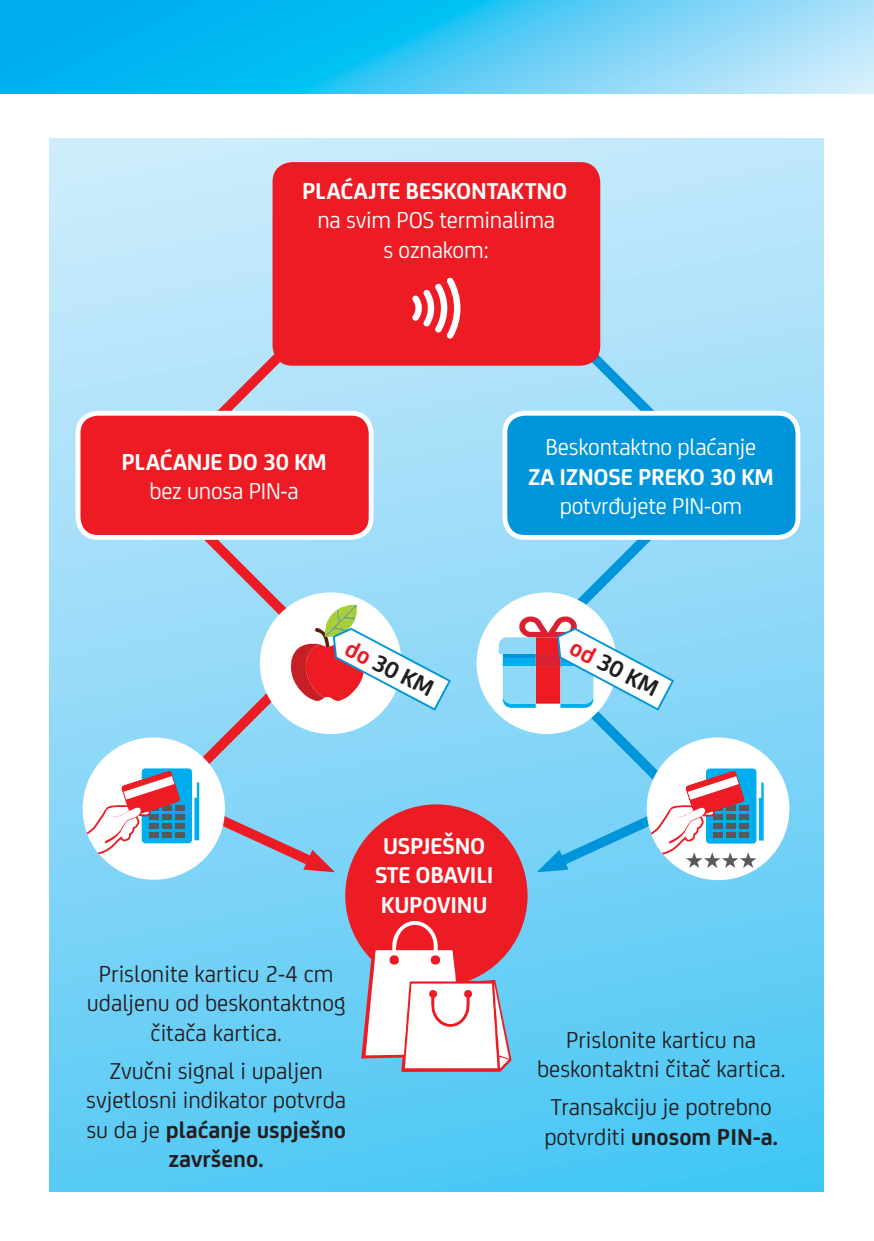
<style>
.page{position:relative;width:874px;height:1241px;background:#fff}
.page>*{position:absolute;margin:0;border:0;box-sizing:border-box;transform-origin:0 0}
.t1{font:700 24.85px "FS Joey";color:#231f20}
.t2{font:24.5px/29.4px "FS Joey";color:#231f20;text-align:center}
.t3{font:24.5px/29.4px "FS Joey";letter-spacing:-.01em;color:#fff;text-align:center}
.t4{font:700 24.5px/29.4px "FS Joey";letter-spacing:-.01em;color:#fff;text-align:center}
.s1{color:#ed1c24}
.s2{font-weight:700}
</style>
<div class="page">
<div style="left:49px;top:138px;width:774px;height:1053px;background:linear-gradient(to bottom,#cceafb,#51c8f5)"></div>
<div style="left:345px;top:804px;width:182px;height:182px;background:#ed1c24;border-radius:50%"></div>
<svg style="left:361px;top:921px;width:150px;height:150px"></svg>
<svg style="left:155px;top:329px;width:151px;height:82px;background:#b8d6eb"></svg>
<svg style="left:552px;top:316px;width:151px;height:95px;background:#a2dcf7"></svg>
<div style="left:78px;top:413px;width:293px;height:124px;background:#ed1c24;border-radius:20px"></div>
<div style="left:76px;top:411px;width:297px;height:128px;border:5px solid #fff;border-radius:20px"></div>
<svg style="left:87px;top:518px;width:363px;height:358px"></svg>
<div style="left:646px;top:737px;width:143px;height:143px;background:#fff;border-radius:50%"></div>
<div style="left:504px;top:413px;width:293px;height:124px;background:#0095da;border-radius:20px"></div>
<div style="left:502px;top:411px;width:298px;height:128px;border:5px solid #fff;border-radius:20px"></div>
<div style="left:476px;top:592px;width:140px;height:142px;background:#fff;border-radius:50%"></div>
<svg style="left:498px;top:512px;width:265px;height:364px"></svg>
<div style="left:272px;top:162px;width:328px;height:203px;background:#ed1c24;border-radius:20px"></div>
<svg style="left:412px;top:277px;width:48px;height:62px"></svg>
<svg style="left:0;top:0;width:873px;height:93px;background:#44c7f4"></svg>
<p class="t4" style="left:302px;top:174px;width:266px">PLAĆAJTE BESKONTAKTNO</p>
<p class="t3" style="left:317px;top:204px;width:239px">na svim POS terminalima s oznakom:</p>
<p class="t4" style="left:121px;top:445px;width:207px">PLAĆANJE DO 30 KM</p>
<p class="t3" style="left:149px;top:475px;width:151px">bez unosa PIN-a</p>
<p class="t1" style="left:355px;top:630px;width:97px;rotate:27deg"><span class="s1">do</span> 30 KM</p>
<p class="t3" style="left:545px;top:431px;width:212px">Beskontaktno plaćanje</p>
<p class="t4" style="left:528px;top:460px;width:247px">ZA IZNOSE PREKO 30 KM</p>
<p class="t3" style="left:559px;top:489px;width:184px">potvrđujete PIN-om</p>
<p class="t1" style="left:579px;top:629px;width:97px;rotate:27deg"><span class="s1">od</span> 30 KM</p>
<p class="t2" style="left:87px;top:957px;width:260px">Prislonite karticu 2-4 cm udaljenu od beskontaktnog čitača kartica.</p>
<p class="t2" style="left:86px;top:1054px;width:261px">Zvučni signal i upaljen svjetlosni indikator potvrda su da je <span class="s2">plaćanje uspješno završeno.</span></p>
<p class="t4" style="left:375px;top:829px;width:120px">USPJEŠNO<br>STE OBAVILI<br>KUPOVINU</p>
<p class="t2" style="left:536px;top:1023px;width:250px">Prislonite karticu na beskontaktni čitač kartica.</p>
<p class="t2" style="left:544px;top:1090px;width:235px;text-align:left">Transakciju je potrebno potvrditi <span class="s2">unosom PIN-a.</span></p>
</div>
